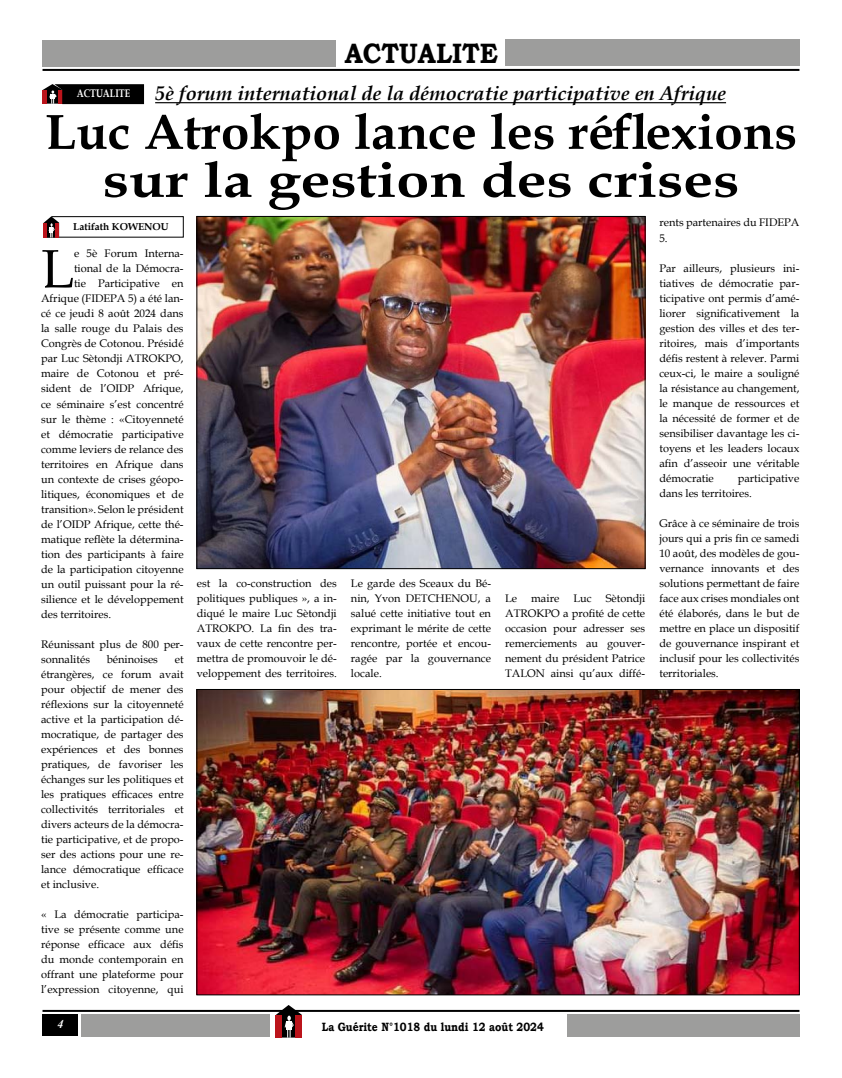
<style>
.page{position:relative;width:842px;height:1078px;background:#fff}
.page>*{position:absolute;margin:0;border:0;box-sizing:border-box;transform-origin:0 0}
.t1{font:54px "Book Antiqua";color:#000}
.t2{font:700 49.5px/48px "Book Antiqua";color:#000;text-align:center;scale:1.04 1}
.t3{font:700 28px "Bookman Old Style";color:#000;scale:.9 1}
.t4{font:italic 700 20px "Book Antiqua";color:#000}
.t5{font:700 12px "Bookman Old Style";color:#000;scale:.86 1}
.t6{font:italic 700 12px "Times New Roman";color:#fff}
.t7{font:11px/15px "Book Antiqua";color:#000;text-align:justify}
.t8{font:700 11px "Book Antiqua";color:#fff;scale:.81 1}
.t9{font:700 10px "Book Antiqua";color:#000}
.s1{font-style:normal;font-size:11px;color:#fff}
</style>
<div class="page">
<hr style="left:43px;top:69px;width:756px;height:2px;background:#000">
<hr style="left:43px;top:1009px;width:756px;height:2px;background:#000">
<div style="left:567px;top:1013px;width:232px;height:23px;background:#9d9d9c"></div>
<div style="left:81px;top:1014px;width:189px;height:22px;background:#9d9d9c"></div>
<div style="left:43px;top:1014px;width:35px;height:21px;background:#000"></div>
<svg style="left:276px;top:1005px;width:26px;height:32px"></svg>
<div style="left:296px;top:1014px;width:6px;height:23px;background:#bb141b"></div>
<div style="left:276px;top:1014px;width:6px;height:23px;background:#bb141b"></div>
<svg style="left:43px;top:39px;width:755px;height:312px"></svg>
<img style="left:199px;top:218px;width:444px;height:348px">
<div style="left:197px;top:216px;width:448px;height:352px;border:1px solid #000"></div>
<img style="left:199px;top:691px;width:598px;height:301px">
<h3 class="t3" style="left:345px;top:33px;width:171px">ACTUALITE</h3>
<p class="t8" style="left:77px;top:86px;width:9px">actualit</p>
<h3 class="t4" style="left:125px;top:79px;width:603px"><span class="s1">e</span> 5è forum international de la démocratie participative en Afrique</h3>
<h2 class="t2" style="left:45px;top:108px;width:725px">Luc Atrokpo lance les réflexions sur la gestion des crises</h2>
<p class="t9" style="left:73px;top:219px;width:97px">Latifath KOWENOU</p>
<h1 class="t1" style="left:41px;top:231px;width:34px">L</h1>
<p class="t7" style="left:74px;top:246px;width:111px">e 5è Forum Interna-</p>
<p class="t7" style="left:74px;top:261px;width:111px">tional de la Démocra-</p>
<p class="t7" style="left:74px;top:276px;width:111px">tie Participative en</p>
<p class="t7" style="left:41px;top:291px;width:144px">Afrique (FIDEPA 5) a été lan-</p>
<p class="t7" style="left:41px;top:306px;width:144px">cé ce jeudi 8 août 2024 dans</p>
<p class="t7" style="left:41px;top:321px;width:144px">la salle rouge du Palais des</p>
<p class="t7" style="left:41px;top:336px;width:144px">Congrès de Cotonou. Présidé</p>
<p class="t7" style="left:41px;top:351px;width:144px">par Luc Sètondji ATROKPO,</p>
<p class="t7" style="left:41px;top:366px;width:144px">maire de Cotonou et pré-</p>
<p class="t7" style="left:41px;top:381px;width:144px">sident de l’OIDP Afrique,</p>
<p class="t7" style="left:41px;top:396px;width:144px">ce séminaire s’est concentré</p>
<p class="t7" style="left:41px;top:411px;width:144px">sur le thème : «Citoyenneté</p>
<p class="t7" style="left:41px;top:426px;width:144px">et démocratie participative</p>
<p class="t7" style="left:41px;top:441px;width:144px">comme leviers de relance des</p>
<p class="t7" style="left:41px;top:456px;width:144px">territoires en Afrique dans</p>
<p class="t7" style="left:41px;top:471px;width:144px">un contexte de crises géopo-</p>
<p class="t7" style="left:41px;top:486px;width:144px">litiques, économiques et de</p>
<p class="t7" style="left:41px;top:501px;width:144px">transition». Selon le président</p>
<p class="t7" style="left:41px;top:516px;width:144px">de l’OIDP Afrique, cette thé-</p>
<p class="t7" style="left:41px;top:531px;width:144px">matique reflète la détermina-</p>
<p class="t7" style="left:41px;top:546px;width:144px">tion des participants à faire</p>
<p class="t7" style="left:41px;top:561px;width:144px">de la participation citoyenne</p>
<p class="t7" style="left:41px;top:576px;width:144px">un outil puissant pour la ré-</p>
<p class="t7" style="left:41px;top:591px;width:144px">silience et le développement</p>
<p class="t7" style="left:41px;top:606px;width:71px">des territoires.</p>
<p class="t7" style="left:41px;top:636px;width:144px">Réunissant plus de 800 per&shy;sonnalités</p>
<p class="t7" style="left:107px;top:651px;width:53px">béninoises</p>
<p class="t7" style="left:41px;top:651px;width:144px;text-indent:134px">et étrangères, ce forum avait pour objectif de mener des réflexions sur la citoyenneté active et la participation dé&shy;mocratique, de partager des expériences et des bonnes pratiques, de favoriser les échanges sur les politiques et les pratiques efficaces entre collectivités territoriales et divers acteurs de la démocra&shy;tie participative, et de propo&shy;ser des actions pour une re&shy;lance démocratique efficace et inclusive.</p>
<p class="t7" style="left:41px;top:906px;width:144px">« La démocratie participa&shy;tive se présente comme une réponse efficace aux défis du monde contemporain en offrant une plateforme pour l’expression citoyenne, qui</p>
<p class="t7" style="left:197px;top:575px;width:142px">est la co-construction des politiques publiques », a in&shy;diqué le maire Luc Sètondji ATROKPO. La fin des tra&shy;vaux de cette rencontre per&shy;mettra de promouvoir le dé&shy;veloppement des territoires.</p>
<p class="t7" style="left:351px;top:575px;width:142px">Le garde des Sceaux du Bé&shy;nin, Yvon DETCHENOU, a salué cette initiative tout en exprimant le mérite de cette rencontre, portée et encou&shy;ragée par la gouvernance locale.</p>
<p class="t7" style="left:505px;top:590px;width:142px;text-indent:100px">Sètondji ATROKPO a profité de cette occasion pour adresser ses remerciements au gouver&shy;nement du président Patrice TALON ainsi qu’aux diffé-</p>
<p class="t7" style="left:505px;top:590px;width:13px">Le</p>
<p class="t7" style="left:531px;top:590px;width:30px">maire</p>
<p class="t7" style="left:573px;top:590px;width:20px">Luc</p>
<p class="t6" style="left:57px;top:1015px;width:7px">4</p>
<p class="t5" style="left:322px;top:1017px;width:260px">La Guérite N°1018 du lundi 12 août 2024</p>
<p class="t7" style="left:659px;top:215px;width:142px">rents partenaires du FIDEPA<br>5.</p>
<p class="t7" style="left:659px;top:260px;width:142px">Par ailleurs, plusieurs ini&shy;tiatives de démocratie par&shy;ticipative ont permis d’amé&shy;liorer significativement la gestion des villes et des ter&shy;ritoires, mais d’importants défis restent à relever. Parmi ceux-ci, le maire a souligné la résistance au changement, le manque de ressources et la nécessité de former et de sensibiliser davantage les ci&shy;toyens et les leaders locaux afin d’asseoir une véritable démocratie</p>
<p class="t7" style="left:659px;top:470px;width:142px;text-indent:78px">participative dans les territoires.</p>
<p class="t7" style="left:659px;top:515px;width:142px">Grâce à ce séminaire de trois jours qui a pris fin ce samedi 10 août, des modèles de gou&shy;vernance innovants et des solutions permettant de faire face aux crises mondiales ont été élaborés, dans le but de mettre en place un dispositif de gouvernance inspirant et inclusif pour les collectivités territoriales.</p>
</div>
